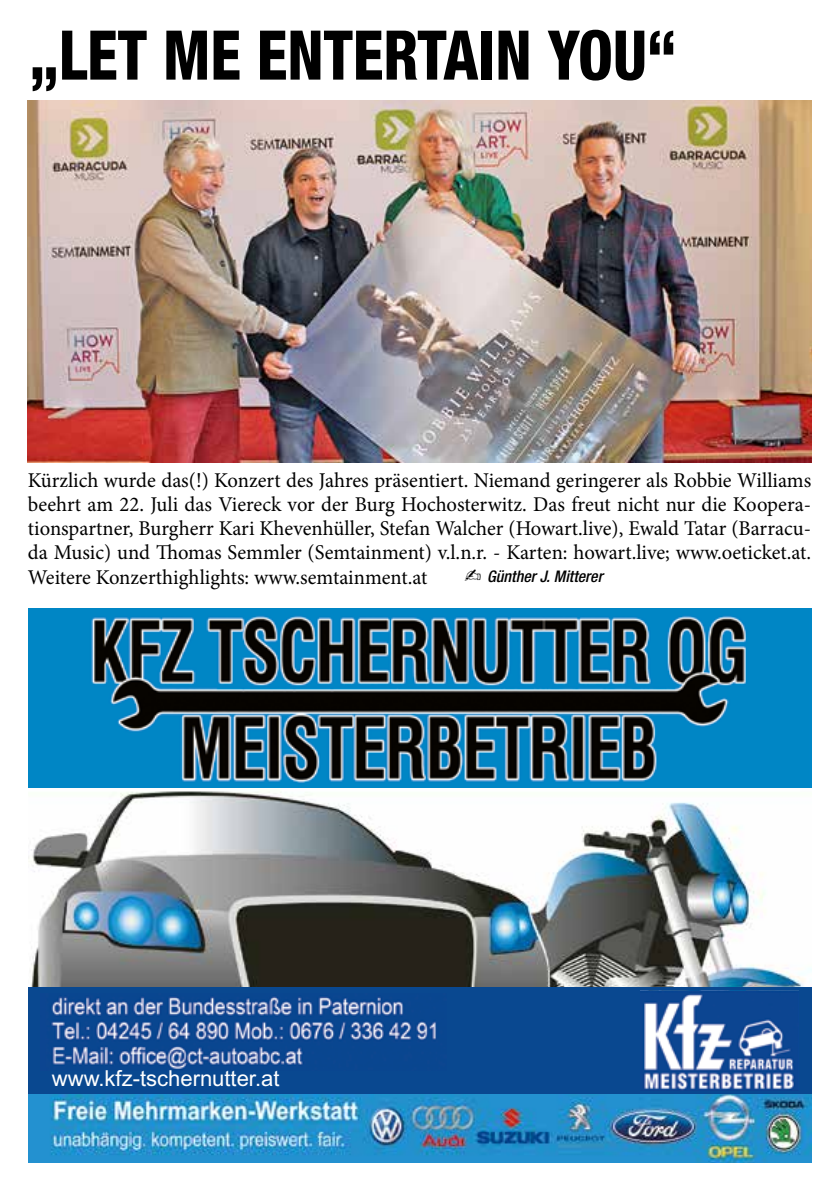
<style>
.page{position:relative;width:840px;height:1191px;background:#fff}
.page>*{position:absolute;margin:0;border:0;box-sizing:border-box;transform-origin:0 0}
.t1{font:800 condensed 68.6px "Helvetica Neue LT Com";color:#000;scale:.89 1}
.t2{font:22px "Arial MT Std";color:#fff}
.t3{font:21px/24.2px "Minion Pro";color:#000;text-align:justify}
.t4{font:italic 500 condensed 16px "Helvetica Neue LT Com";color:#000}
</style>
<div class="page">
<img style="left:28px;top:101px;width:783px;height:362px">
<img style="left:28px;top:787px;width:783px;height:200px">
<img style="left:28px;top:608px;width:783px;height:179px">
<img style="left:28px;top:1093px;width:783px;height:69px">
<div style="left:28px;top:987px;width:783px;height:106px;background:#094890"></div>
<img style="left:51px;top:996px;width:385px;height:73px">
<img style="left:640px;top:990px;width:158px;height:100px">
<h1 class="t1" style="left:29px;top:13px;width:727px">„LET ME ENTERTAIN YOU“</h1>
<p class="t3" style="left:28px;top:468px;width:784px">Kürzlich wurde das(!) Konzert des Jahres präsentiert. Niemand geringerer als Robbie Williams beehrt am 22. Juli das Viereck vor der Burg Hochosterwitz. Das freut nicht nur die Koopera&shy;tionspartner, Burgherr Kari Khevenhüller, Stefan Walcher (Howart.live), Ewald Tatar (Barracu&shy;da Music) und Thomas Semmler (Semtainment) v.l.n.r. - Karten: howart.live; www.oeticket.at.<br>Weitere Konzerthighlights: www.semtainment.at</p>
<p class="t4" style="left:464px;top:567px;width:140px">✍ Günther J. Mitterer</p>
<p class="t2" style="left:52px;top:1066px;width:229px">www.kfz-tschernutter.at</p>
</div>
